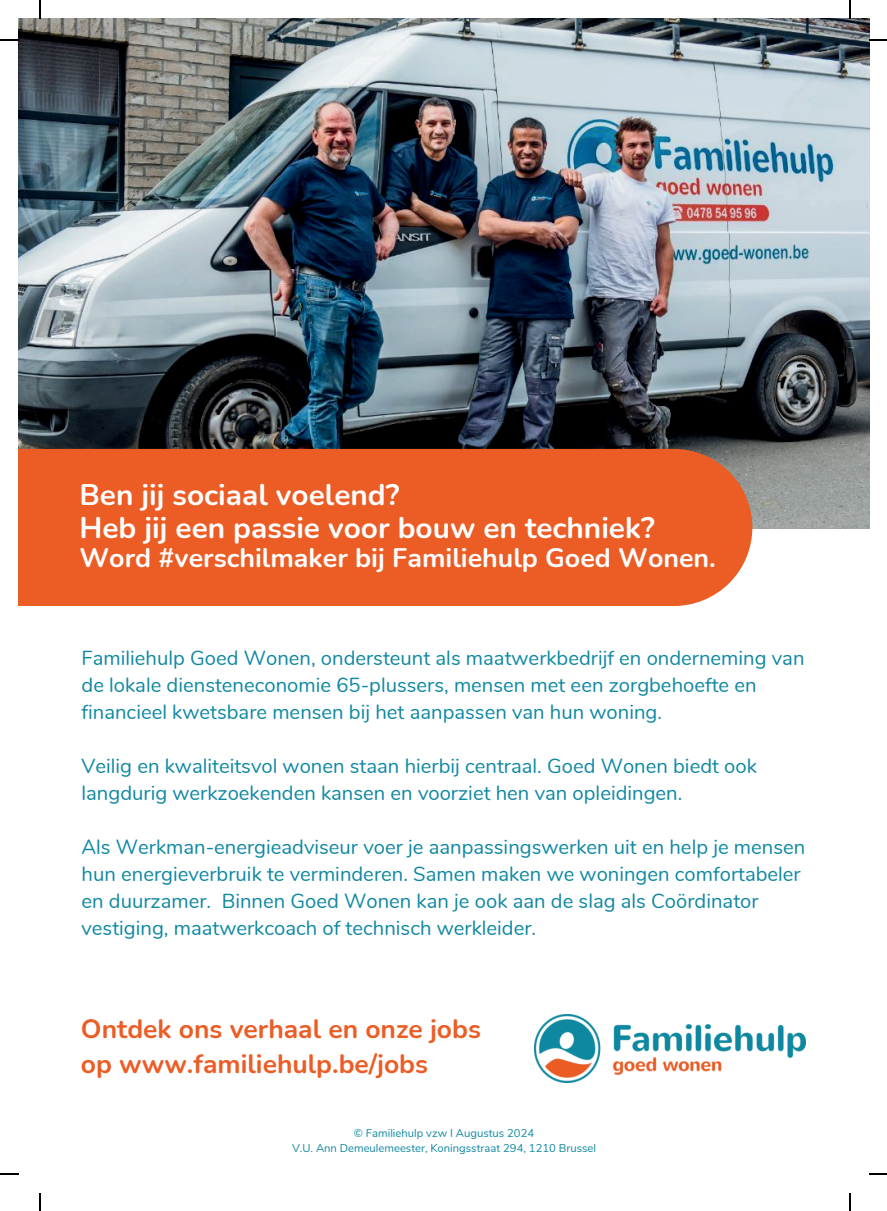
<style>
.page{position:relative;width:887px;height:1211px;background:#fff}
.page>*{position:absolute;margin:0;border:0;box-sizing:border-box;transform-origin:0 0}
.t1{font:700 29.7px/32.2px "Nunito";color:#fff}
.t2{font:700 26.78px "Nunito";color:#fff}
.t3{font:700 26.55px/35.8px "Nunito";color:#ec5d25}
.t4{font:20.25px/27px "Nunito";color:#1088a1}
.t5{font:11.25px/15.1px "Nunito";color:#1088a1;text-align:center}
</style>
<div class="page">
<img style="left:19px;top:19px;width:850px;height:509px">
<div style="left:18px;top:449px;width:734px;height:157px;background:#ec5d25"></div>
<img style="left:534px;top:1014px;width:272px;height:68px">
<svg style="left:39px;top:0;width:2px;height:19px"></svg>
<svg style="left:0;top:39px;width:19px;height:1px"></svg>
<svg style="left:849px;top:0;width:2px;height:19px"></svg>
<svg style="left:869px;top:39px;width:18px;height:1px"></svg>
<svg style="left:39px;top:1193px;width:2px;height:18px"></svg>
<svg style="left:0;top:1173px;width:19px;height:2px"></svg>
<svg style="left:849px;top:1193px;width:2px;height:18px"></svg>
<svg style="left:869px;top:1173px;width:18px;height:2px"></svg>
<h1 class="t1" style="left:79px;top:478px;width:576px">Ben jij sociaal voelend?<br>Heb jij een passie voor bouw en techniek?</h1>
<h2 class="t2" style="left:79px;top:539px;width:638px">Word #verschilmaker bij Familiehulp Goed Wonen.</h2>
<p class="t4" style="left:82px;top:643px;width:724px">Familiehulp Goed Wonen, ondersteunt als maatwerkbedrijf en onderneming van de lokale diensteneconomie 65-plussers, mensen met een zorgbehoefte en financieel kwetsbare mensen bij het aanpassen van hun woning.</p>
<p class="t4" style="left:82px;top:751px;width:676px">Veilig en kwaliteitsvol wonen staan hierbij centraal. Goed Wonen biedt ook langdurig werkzoekenden kansen en voorziet hen van opleidingen.</p>
<p class="t4" style="left:82px;top:832px;width:725px">Als Werkman-energieadviseur voer je aanpassingswerken uit en help je mensen hun energieverbruik te verminderen. Samen maken we woningen comfortabeler en duurzamer. Binnen Goed Wonen kan je ook aan de slag als Coördinator vestiging, maatwerkcoach of technisch werkleider.</p>
<h3 class="t3" style="left:81px;top:1009px;width:401px">Ontdek ons verhaal en onze jobs op www.familiehulp.be/jobs</h3>
<p class="t5" style="left:292px;top:1125px;width:305px">© Familiehulp vzw I Augustus 2024<br>V.U. Ann Demeulemeester, Koningsstraat 294, 1210 Brussel</p>
</div>
